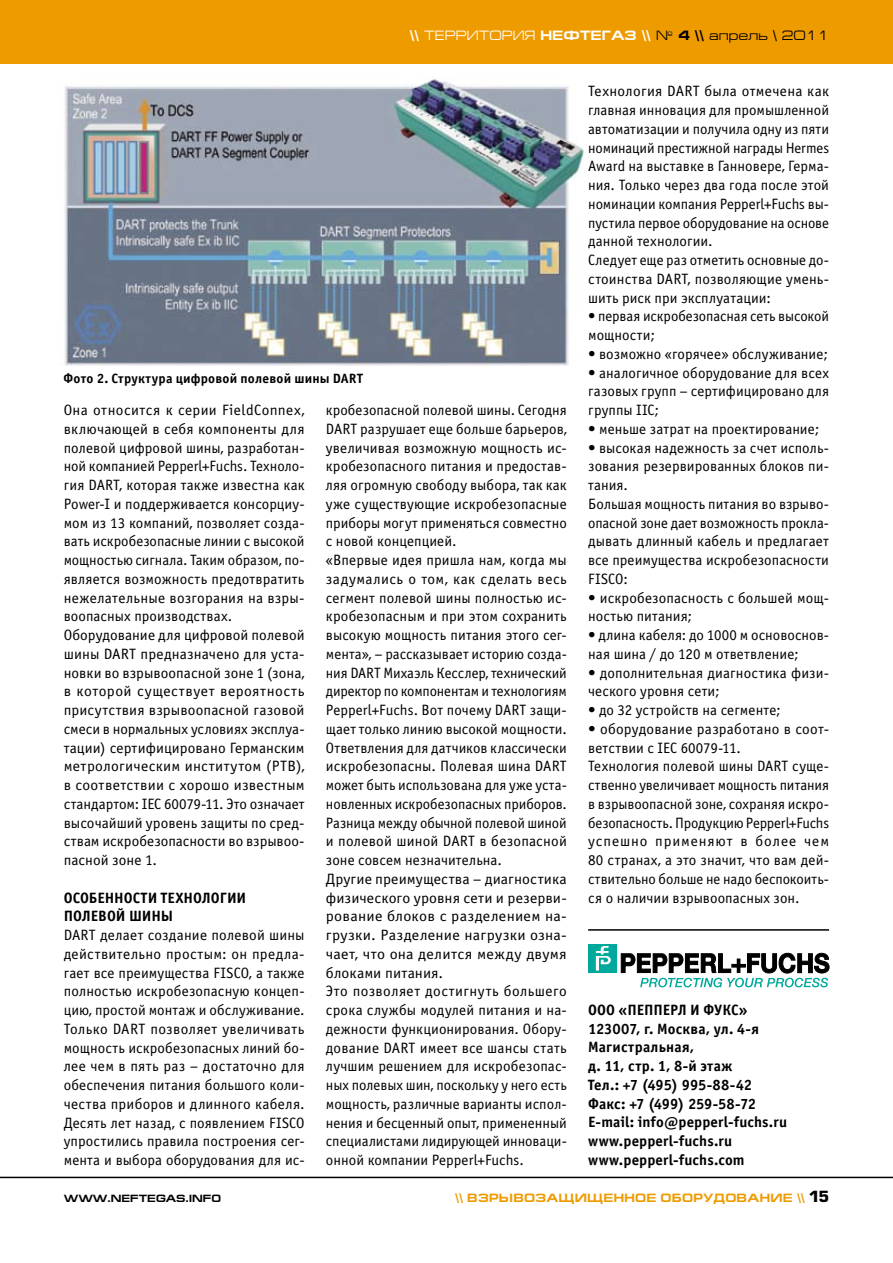
<style>
.page{position:relative;width:893px;height:1263px;background:#fff}
.page>*{position:absolute;margin:0;border:0;box-sizing:border-box;transform-origin:0 0}
.t1{font:15px/18.8px "Officina Sans C";letter-spacing:.005em;color:#000}
.t2{font:700 15px/18.8px "Officina Sans C";letter-spacing:.005em;color:#000}
.t3{font:700 13.5px "Officina Sans C";letter-spacing:.015em;color:#000}
.t4{font:700 13.5px "Europe Ext";color:#fff}
.t5{font:700 12px "Europe Ext";letter-spacing:.02em;color:#ee9b00}
.t6{font:700 10.5px "Europe Ext";color:#000}
.s1{font-weight:400}
.s2{font-weight:400;color:#000}
.s3{color:#000}
.s4{font-family:"Europe";font-size:15px;color:#000}
</style>
<div class="page">
<div style="left:0;top:0;width:893px;height:64px;background:#ee9b00"></div>
<hr style="left:0;top:1177px;width:893px;height:1px;background:#000">
<hr style="left:588px;top:929px;width:241px;height:2px;background:#000">
<img style="left:64px;top:79px;width:520px;height:286px">
<div style="left:588px;top:944px;width:29px;height:28px;background:#00a99c"></div>
<svg style="left:595px;top:946px;width:17px;height:25px"></svg>
<svg style="left:621px;top:953px;width:208px;height:34px"></svg>
<p class="t4" style="left:410px;top:28px;width:421px">\\ <span class="s1">ТЕРРИТОРИЯ</span> НЕФТЕГАЗ \\ <span class="s2">№</span> <span class="s3">4 \\</span> <span class="s2">апрель \ 2011</span></p>
<p class="t3" style="left:64px;top:370px;width:301px">Фото 2. Структура цифровой полевой шины DART</p>
<p class="t1" style="left:64px;top:401px;width:243px">Она относится к серии FieldConnex, включающей в себя компоненты для полевой цифровой шины, разработан&shy;ной компанией Pepperl+Fuchs. Техноло&shy;гия DART, которая также известна как Power-I и поддерживается консорциу&shy;мом из 13 компаний, позволяет созда&shy;вать искробезопасные линии с высокой мощностью сигнала. Таким образом, по&shy;является возможность предотвратить нежелательные возгорания на взры&shy;воопасных производствах.<br>Оборудование для цифровой полевой шины DART предназначено для уста&shy;новки во взрывоопасной зоне 1 (зона, в которой существует вероятность присутствия взрывоопасной газовой смеси в нормальных условиях эксплуа&shy;тации) сертифицировано Германским метрологическим институтом (PTB), в соответствии с хорошо известным стандартом: IEC 60079-11. Это означает высочайший уровень защиты по сред&shy;ствам искробезопасности во взрывоо&shy;пасной зоне 1.</p>
<p class="t2" style="left:64px;top:888px;width:184px">Особенности технологии полевой шины</p>
<p class="t1" style="left:64px;top:926px;width:243px;text-align:justify">DART делает создание полевой шины действительно простым: он предла&shy;гает все преимущества FISCO, а также полностью искробезопасную концеп&shy;цию, простой монтаж и обслуживание.<br>Только DART позволяет увеличивать мощность искробезопасных линий бо&shy;лее чем в пять раз – достаточно для обеспечения питания большого коли&shy;чества приборов и длинного кабеля.<br>Десять лет назад, с появлением FISCO упростились правила построения сег&shy;мента и выбора оборудования для ис-</p>
<p class="t1" style="left:326px;top:401px;width:242px">кробезопасной полевой шины. Сегодня DART разрушает еще больше барьеров, увеличивая возможную мощность ис&shy;кробезопасного питания и предостав&shy;ляя огромную свободу выбора, так как уже существующие искробезопасные приборы могут применяться совместно с новой концепцией.<br>«Впервые идея пришла нам, когда мы задумались о том, как сделать весь сегмент полевой шины полностью ис&shy;кробезопасным и при этом сохранить высокую мощность питания этого сег&shy;мента», – рассказывает историю созда&shy;ния DART Михаэль Кесслер, технический директор по компонентам и технологиям Pepperl+Fuchs. Вот почему DART защи&shy;щает только линию высокой мощности.<br>Ответвления для датчиков классически искробезопасны. Полевая шина DART может быть использована для уже уста&shy;новленных искробезопасных приборов.<br>Разница между обычной полевой шиной и полевой шиной DART в безопасной зоне совсем незначительна.<br>Другие преимущества – диагностика физического уровня сети и резерви&shy;рование блоков с разделением на&shy;грузки. Разделение нагрузки озна&shy;чает, что она делится между двумя блоками питания.<br>Это позволяет достигнуть большего срока службы модулей питания и на&shy;дежности функционирования. Обору&shy;дование DART имеет все шансы стать лучшим решением для искробезопас&shy;ных полевых шин, поскольку у него есть мощность, различные варианты испол&shy;нения и бесценный опыт, примененный специалистами лидирующей инноваци&shy;онной компании Pepperl+Fuchs.</p>
<p class="t1" style="left:588px;top:82px;width:242px">Технология DART была отмечена как главная инновация для промышленной автоматизации и получила одну из пяти номинаций престижной награды Hermes Award на выставке в Ганновере, Герма&shy;ния. Только через два года после этой номинации компания Pepperl+Fuchs вы&shy;пустила первое оборудование на основе данной технологии.<br>Следует еще раз отметить основные до&shy;стоинства DART, позволяющие умень&shy;шить риск при эксплуатации:</p>
<p class="t1" style="left:588px;top:307px;width:242px">• первая искробезопасная сеть высокой мощности;</p>
<p class="t1" style="left:588px;top:345px;width:241px">• возможно «горячее» обслуживание;</p>
<p class="t1" style="left:588px;top:363px;width:242px;text-align:justify">• аналогичное оборудование для всех газовых групп – сертифицировано для группы IIC;</p>
<p class="t1" style="left:588px;top:420px;width:233px">• меньше затрат на проектирование;</p>
<p class="t1" style="left:588px;top:438px;width:242px">• высокая надежность за счет исполь&shy;зования резервированных блоков пи&shy;тания.<br>Большая мощность питания во взрыво&shy;опасной зоне дает возможность прокла&shy;дывать длинный кабель и предлагает все преимущества искробезопасности<br>FISCO:</p>
<p class="t1" style="left:588px;top:588px;width:242px">• искробезопасность с большей мощ&shy;ностью питания;</p>
<p class="t1" style="left:588px;top:626px;width:242px">• длина кабеля: до 1000 м основоснов&shy;ная шина / до 120 м ответвление;</p>
<p class="t1" style="left:588px;top:663px;width:242px">• дополнительная диагностика физи&shy;ческого уровня сети;</p>
<p class="t1" style="left:588px;top:701px;width:194px">• до 32 устройств на сегменте;</p>
<p class="t1" style="left:588px;top:720px;width:242px">• оборудование разработано в соот&shy;ветствии с IEC 60079-11.<br>Технология полевой шины DART суще&shy;ственно увеличивает мощность питания в взрывоопасной зоне, сохраняя искро&shy;безопасность. Продукцию Pepperl+Fuchs успешно применяют в более чем 80 странах, а это значит, что вам дей&shy;ствительно больше не надо беспокоить&shy;ся о наличии взрывоопасных зон.</p>
<p class="t2" style="left:588px;top:1001px;width:200px;text-indent:30px">«П епперл и Фукс»<br>123007, г. Москва, ул. 4-я<br>Магистральная,<br>д. 11, стр. 1, 8-й этаж<br>Тел.: +7 (495) 995-88-42<br>Факс: +7 (499) 259-58-72<br>E-mail: info@pepperl-fuchs.ru www.pepperl-fuchs.ru www.pepperl-fuchs.com</p>
<p class="t2" style="left:588px;top:1001px;width:10px">ООО</p>
<p class="t6" style="left:64px;top:1193px;width:159px">WWW.NEFTEGAS.INFO</p>
<p class="t5" style="left:455px;top:1191px;width:160px">\\ Взрывозащищенн</p>
<p class="t5" style="left:635px;top:1191px;width:114px">ое оборудован</p>
<p class="t5" style="left:770px;top:1191px;width:60px">ие \\ <span class="s4">15</span></p>
</div>
